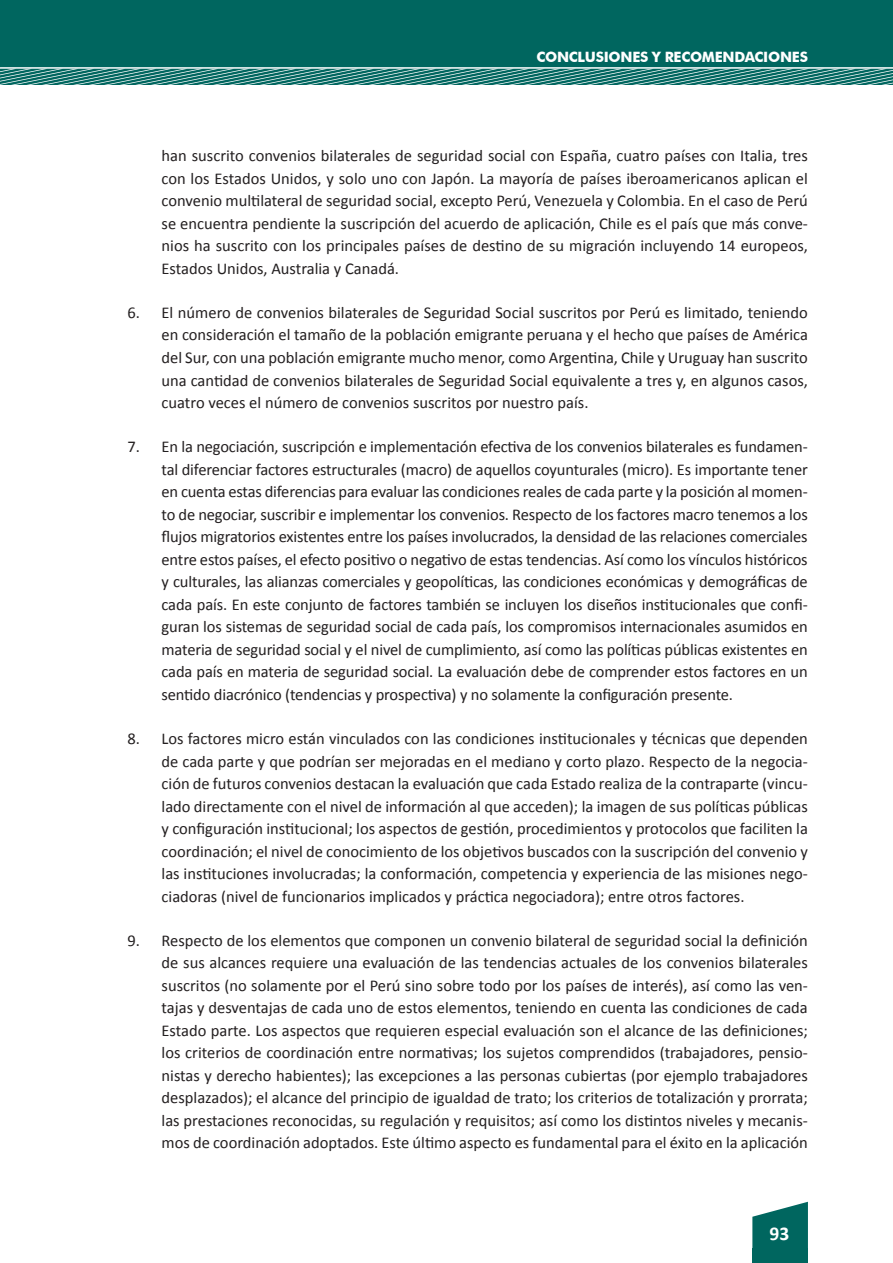
<style>
.page{position:relative;width:893px;height:1263px;background:#fff}
.page>*{position:absolute;margin:0;border:0;box-sizing:border-box;transform-origin:0 0}
.t1{font:700 19.5px "Calibri";color:#fff}
.t2{font:16.5px/22.5px "Calibri";color:#231f20;text-align:justify}
.t3{font:700 14.25px "Futura BT";letter-spacing:-.02em;color:#fff}
</style>
<div class="page">
<div style="left:0;top:0;width:893px;height:85px;background:#00665f"></div>
<svg style="left:752px;top:1202px;width:56px;height:61px"></svg>
<hr style="left:0;top:67px;width:893px;height:2px;background:#fff">
<svg style="left:0;top:69px;width:893px;height:16px"></svg>
<p class="t3" style="left:536px;top:48px;width:273px">CONCLUSIONES Y RECOMENDACIONES</p>
<p class="t2" style="left:162px;top:144px;width:648px">han suscrito convenios bilaterales de seguridad social con España, cuatro países con Italia, tres con los Estados Unidos, y solo uno con Japón. La mayoría de países iberoamericanos aplican el convenio multilateral de seguridad social, excepto Perú, Venezuela y Colombia. En el caso de Perú se encuentra pendiente la suscripción del acuerdo de aplicación, Chile es el país que más conve&shy;nios ha suscrito con los principales países de destino de su migración incluyendo 14 europeos, Estados Unidos, Australia y Canadá.</p>
<p class="t2" style="left:162px;top:301px;width:648px;text-indent:-34px">6. El número de convenios bilaterales de Seguridad Social suscritos por Perú es limitado, teniendo en consideración el tamaño de la población emigrante peruana y el hecho que países de América del Sur, con una población emigrante mucho menor, como Argentina, Chile y Uruguay han suscrito una cantidad de convenios bilaterales de Seguridad Social equivalente a tres y, en algunos casos, cuatro veces el número de convenios suscritos por nuestro país.</p>
<p class="t2" style="left:162px;top:435px;width:648px;text-indent:-34px">7. En la negociación, suscripción e implementación efectiva de los convenios bilaterales es fundamen&shy;tal diferenciar factores estructurales (macro) de aquellos coyunturales (micro). Es importante tener en cuenta estas diferencias para evaluar las condiciones reales de cada parte y la posición al momen&shy;to de negociar, suscribir e implementar los convenios. Respecto de los factores macro tenemos a los flujos migratorios existentes entre los países involucrados, la densidad de las relaciones comerciales entre estos países, el efecto positivo o negativo de estas tendencias. Así como los vínculos históricos y culturales, las alianzas comerciales y geopolíticas, las condiciones económicas y demográficas de cada país. En este conjunto de factores también se incluyen los diseños institucionales que confi&shy;guran los sistemas de seguridad social de cada país, los compromisos internacionales asumidos en materia de seguridad social y el nivel de cumplimiento, así como las políticas públicas existentes en cada país en materia de seguridad social. La evaluación debe de comprender estos factores en un sentido diacrónico (tendencias y prospectiva) y no solamente la configuración presente.</p>
<p class="t2" style="left:162px;top:727px;width:648px;text-indent:-34px">8. Los factores micro están vinculados con las condiciones institucionales y técnicas que dependen de cada parte y que podrían ser mejoradas en el mediano y corto plazo. Respecto de la negocia&shy;ción de futuros convenios destacan la evaluación que cada Estado realiza de la contraparte (vincu&shy;lado directamente con el nivel de información al que acceden); la imagen de sus políticas públicas y configuración institucional; los aspectos de gestión, procedimientos y protocolos que faciliten la coordinación; el nivel de conocimiento de los objetivos buscados con la suscripción del convenio y las instituciones involucradas; la conformación, competencia y experiencia de las misiones nego&shy;ciadoras (nivel de funcionarios implicados y práctica negociadora); entre otros factores.</p>
<p class="t2" style="left:162px;top:929px;width:648px;text-indent:-34px">9. Respecto de los elementos que componen un convenio bilateral de seguridad social la definición de sus alcances requiere una evaluación de las tendencias actuales de los convenios bilaterales suscritos (no solamente por el Perú sino sobre todo por los países de interés), así como las ven&shy;tajas y desventajas de cada uno de estos elementos, teniendo en cuenta las condiciones de cada Estado parte. Los aspectos que requieren especial evaluación son el alcance de las definiciones; los criterios de coordinación entre normativas; los sujetos comprendidos (trabajadores, pensio&shy;nistas y derecho habientes); las excepciones a las personas cubiertas (por ejemplo trabajadores desplazados); el alcance del principio de igualdad de trato; los criterios de totalización y prorrata; las prestaciones reconocidas, su regulación y requisitos; así como los distintos niveles y mecanis&shy;mos de coordinación adoptados. Este último aspecto es fundamental para el éxito en la aplicación</p>
<p class="t1" style="left:770px;top:1219px;width:21px">93</p>
</div>
